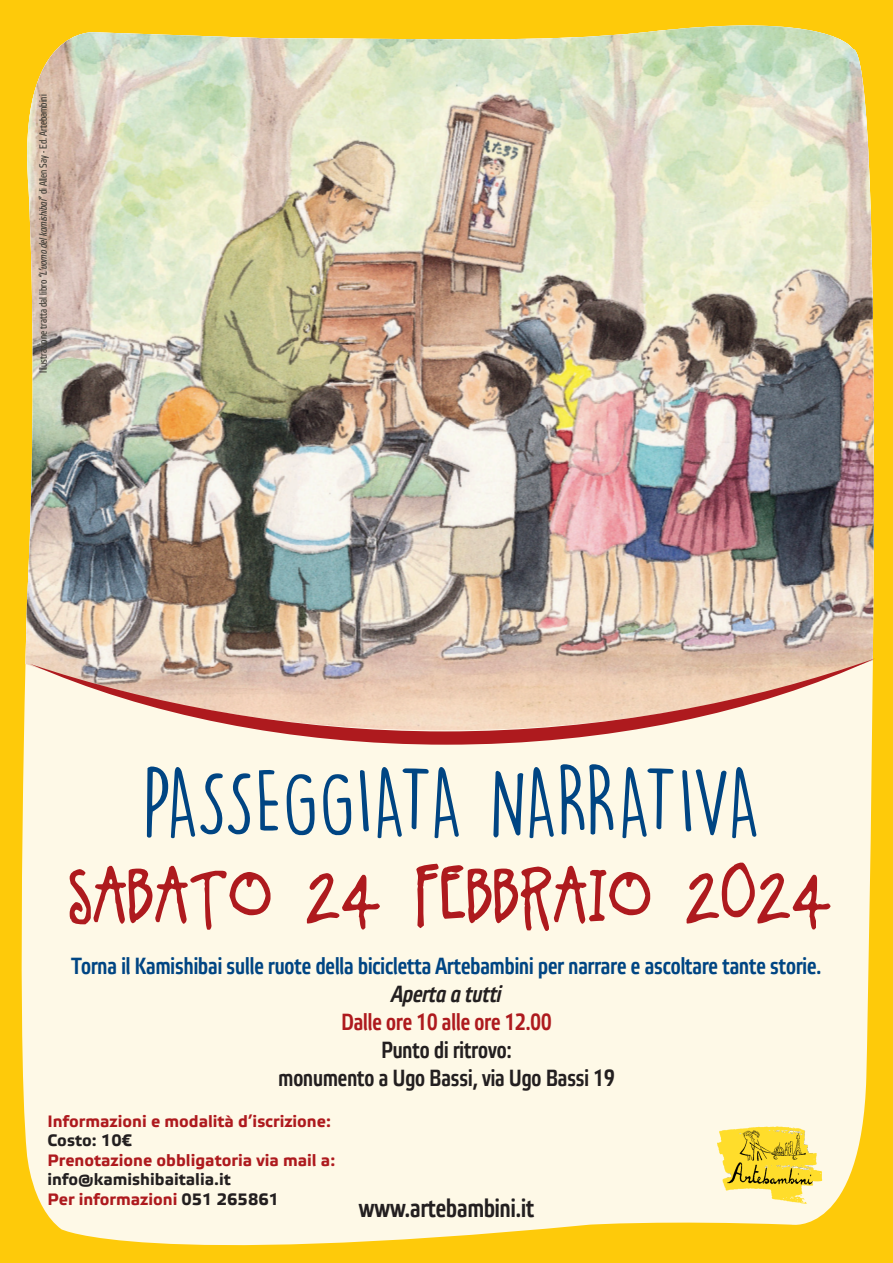
<style>
.page{position:relative;width:893px;height:1263px;background:#fff}
.page>*{position:absolute;margin:0;border:0;box-sizing:border-box;transform-origin:0 0}
.t1{font:86.55px "DK Lemon Yellow Sun";letter-spacing:-.03em;color:#004583}
.t2{font:69.3px "A Little Pot";color:#ae1a1e}
.t3{font:500 25.65px "Etelka Narrow";color:#231f20}
.t4{font:500 23.4px "Etelka Narrow";color:#004583}
.t5{font:500 23.4px "Etelka Narrow";color:#231f20}
.t6{font:500 23.4px "Etelka Narrow";color:#ae1a1e}
.t7{font:italic 500 23.4px "Etelka Narrow";color:#231f20}
.t8{font:700 16.5px "Etelka Text";color:#ae1a1e}
.t9{font:700 16.5px "Etelka Text";color:#231f20}
.t10{font:10.5px "Etelka Narrow Text";color:#3f3d36}
.s1{font-style:italic}
.s2{color:#231f20}
</style>
<div class="page">
<div style="left:1px;top:0;width:892px;height:1263px;background:#feca0a"></div>
<div style="left:21px;top:25px;width:851px;height:1221px;background:#fef9e7"></div>
<img style="left:21px;top:26px;width:853px;height:704px">
<img style="left:717px;top:1123px;width:106px;height:80px">
<svg style="left:30px;top:658px;width:844px;height:87px;background:#e6c2b1"></svg>
<p class="t10" style="left:37px;top:372px;width:279px;rotate:-90deg">Illustrazione tratta dal libro <span class="s1">“L’uomo del kamishibai”</span> di Allen Say - Ed. Artebambini</p>
<p class="t1" style="left:143px;top:749px;width:620px">PASSEGGIATA NARRATIVA</p>
<p class="t2" style="left:68px;top:860px;width:765px">SABATO 24 FEBBRAIO 2024</p>
<p class="t4" style="left:72px;top:952px;width:751px">Torna il Kamishibai sulle ruote della bicicletta Artebambini per narrare e ascoltare tante storie.</p>
<p class="t7" style="left:391px;top:980px;width:112px">Aperta a tutti</p>
<p class="t6" style="left:341px;top:1008px;width:212px">Dalle ore 10 alle ore 12.00</p>
<p class="t5" style="left:381px;top:1036px;width:132px">Punto di ritrovo:</p>
<p class="t5" style="left:278px;top:1064px;width:338px">monumento a Ugo Bassi, via Ugo Bassi 19</p>
<p class="t8" style="left:48px;top:1111px;width:285px">Informazioni e modalità d’iscrizione:</p>
<p class="t9" style="left:48px;top:1130px;width:86px">Costo: 10€</p>
<p class="t8" style="left:48px;top:1150px;width:289px">Prenotazione obbligatoria via mail a:</p>
<p class="t9" style="left:48px;top:1169px;width:185px">info@kamishibaitalia.it</p>
<p class="t8" style="left:48px;top:1189px;width:233px">Per informazioni <span class="s2">051 265861</span></p>
<p class="t3" style="left:359px;top:1193px;width:177px">www.artebambini.it</p>
</div>
